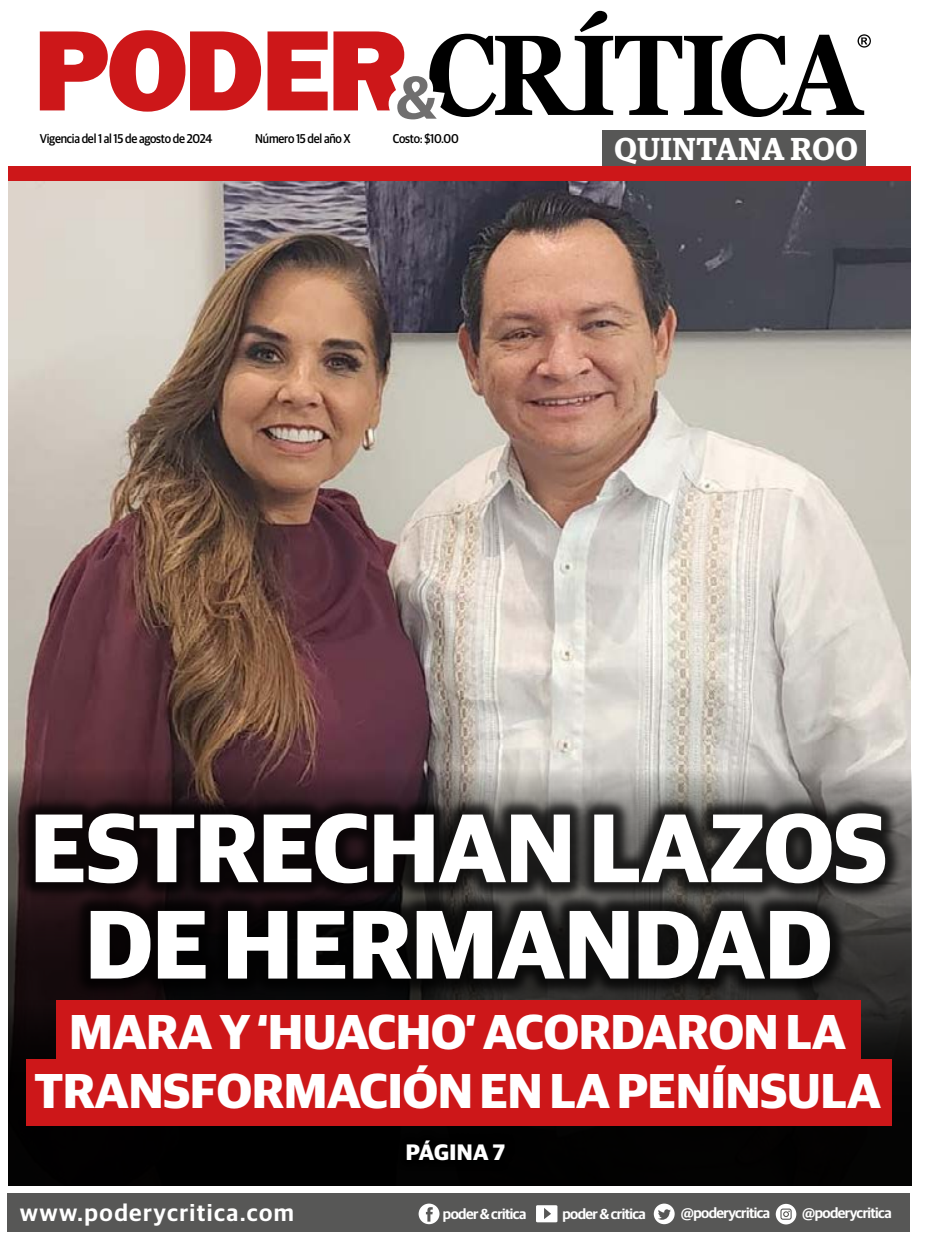
<style>
.page{position:relative;width:933px;height:1241px;background:#fff}
.page>*{position:absolute;margin:0;border:0;box-sizing:border-box;transform-origin:0 0}
.t1{font:700 97.5px/96.4px "Guardian Sans";color:#fff;text-align:center}
.t2{font:700 49px/59.5px "Guardian Sans";color:#fff;text-align:center}
.t3{font:600 31.88px "Guardian Egyp";letter-spacing:.02em;color:#fff}
.t4{font:600 23.75px "Guardian Sans";letter-spacing:.06em;color:#fff}
.t5{font:700 22.38px "Guardian Sans";letter-spacing:.02em;color:#fff}
.t6{font:600 14.5px "Guardian Sans";letter-spacing:-.04em;color:#fff}
.t7{font:500 12.75px "Guardian Sans";letter-spacing:-.02em;color:#000;scale:.91 1}
</style>
<div class="page">
<img style="left:8px;top:181px;width:902px;height:588px">
<svg style="left:8px;top:769px;width:903px;height:126px;background:#7d6e6d"></svg>
<svg style="left:8px;top:895px;width:903px;height:110px;background:#272423"></svg>
<svg style="left:8px;top:1005px;width:903px;height:67px;background:#151010"></svg>
<div style="left:8px;top:1072px;width:903px;height:113px;background:#000"></div>
<svg style="left:40px;top:11px;width:831px;height:108px"></svg>
<div style="left:7px;top:1193px;width:902px;height:38px;background:#575756"></div>
<svg style="left:536px;top:1205px;width:21px;height:17px"></svg>
<svg style="left:775px;top:1203px;width:21px;height:21px"></svg>
<svg style="left:654px;top:1203px;width:20px;height:20px"></svg>
<svg style="left:418px;top:1203px;width:21px;height:20px"></svg>
<div style="left:8px;top:166px;width:902px;height:14px;background:#cd1719"></div>
<div style="left:602px;top:131px;width:263px;height:35px;background:#575756"></div>
<div style="left:18px;top:795px;width:884px;height:200px;background:#000;opacity:.75"></div>
<div style="left:57px;top:999px;width:804px;height:67px;background:#cd1719"></div>
<div style="left:26px;top:1059px;width:865px;height:66px;background:#cd1719"></div>
<p class="t7" style="left:40px;top:130px;width:191px">Vigencia del 1 al 15 de agosto de 2024</p>
<p class="t7" style="left:255px;top:130px;width:106px">Número 15 del año X</p>
<p class="t7" style="left:393px;top:130px;width:74px">Costo: $10.00</p>
<h3 class="t3" style="left:614px;top:125px;width:245px">QUINTANA ROO</h3>
<h1 class="t1" style="left:31px;top:791px;width:858px">ESTRECHAN LAZOS<br>DE HERMANDAD</h1>
<h2 class="t2" style="left:34px;top:997px;width:847px">MARA Y ‘HUACHO’ ACORDARON LA<br>TRANSFORMACIÓN EN LA PENÍNSULA</h2>
<h3 class="t4" style="left:20px;top:1195px;width:276px">www.poderycritica.com</h3>
<h3 class="t5" style="left:406px;top:1135px;width:101px">PÁGINA 7</h3>
<p class="t6" style="left:443px;top:1202px;width:85px">poder &amp; critica</p>
<p class="t6" style="left:562px;top:1202px;width:85px">poder &amp; critica</p>
<p class="t6" style="left:681px;top:1202px;width:91px">@poderycritica</p>
<p class="t6" style="left:802px;top:1202px;width:91px">@poderycritica</p>
</div>
